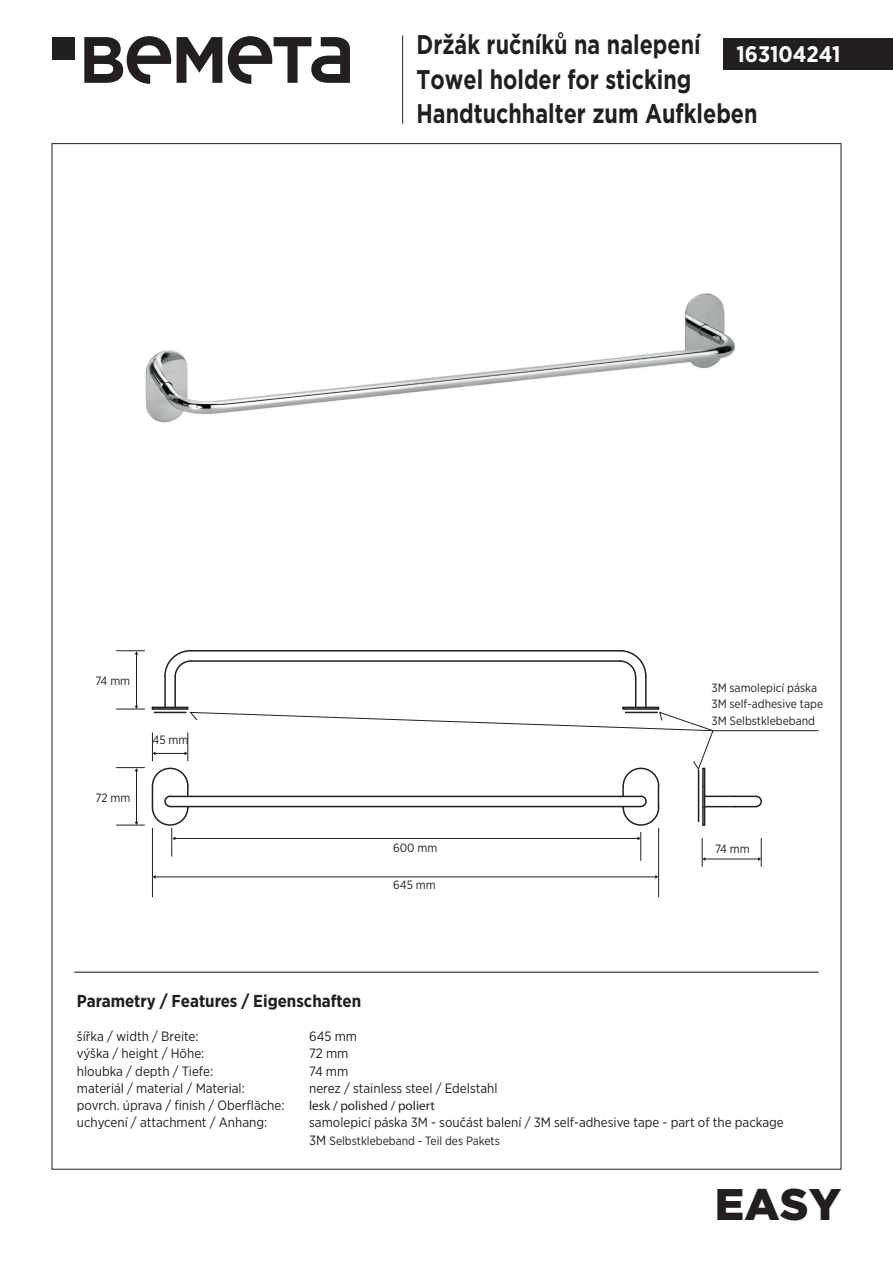
<style>
.page{position:relative;width:893px;height:1263px;background:#fff}
.page>*{position:absolute;margin:0;border:0;box-sizing:border-box;transform-origin:0 0}
.t1{font:900 44.25px "Gotham";color:#231f20}
.t2{font:700 27px/34.5px "Gotham";color:#231f20;scale:.8 1}
.t3{font:700 22.5px "Gotham Narrow";color:#fff}
.t4{font:700 17.25px "Gotham Narrow";color:#231f20}
.t5{font:13.5px "Gotham Narrow";color:#231f20}
.t6{font:13.2px "Myriad Pro";color:#231f20}
.t7{font:12px/16.5px "Gotham Narrow";color:#231f20}
.s1{font-size:13.5px}
</style>
<div class="page">
<img style="left:145px;top:293px;width:590px;height:130px">
<div style="left:724px;top:38px;width:169px;height:32px;background:#231f20"></div>
<hr style="left:402px;top:36px;width:1px;height:88px;background:#231f20">
<hr style="left:74px;top:972px;width:745px;height:1px;background:#231f20">
<hr style="left:152px;top:828px;width:1px;height:69px;background:#231f20">
<hr style="left:658px;top:828px;width:1px;height:69px;background:#231f20">
<hr style="left:155px;top:877px;width:501px;height:1px;background:#231f20">
<hr style="left:136px;top:654px;width:1px;height:52px;background:#231f20">
<svg style="left:116px;top:706px;width:29px;height:4px"></svg>
<svg style="left:116px;top:650px;width:29px;height:4px"></svg>
<hr style="left:136px;top:771px;width:1px;height:51px;background:#231f20">
<svg style="left:116px;top:822px;width:29px;height:4px"></svg>
<svg style="left:116px;top:767px;width:29px;height:4px"></svg>
<hr style="left:164px;top:676px;width:2px;height:31px;background:#231f20">
<hr style="left:174px;top:677px;width:2px;height:30px;background:#231f20">
<svg style="left:164px;top:650px;width:28px;height:28px"></svg>
<hr style="left:190px;top:650px;width:430px;height:1px;background:#231f20">
<hr style="left:191px;top:660px;width:429px;height:2px;background:#231f20">
<svg style="left:618px;top:650px;width:29px;height:28px"></svg>
<hr style="left:635px;top:677px;width:1px;height:30px;background:#231f20">
<hr style="left:645px;top:676px;width:2px;height:31px;background:#231f20">
<svg style="left:151px;top:706px;width:668px;height:161px"></svg>
<svg style="left:84px;top:36px;width:87px;height:48px"></svg>
<svg style="left:177px;top:37px;width:45px;height:46px"></svg>
<svg style="left:228px;top:36px;width:122px;height:48px"></svg>
<div style="left:52px;top:37px;width:23px;height:23px;background:#231f20"></div>
<h2 class="t2" style="left:416px;top:27px;width:428px">Držák ručníků na nalepení<br>Towel holder for sticking<br>Handtuchhalter zum Aufkleben</h2>
<h3 class="t3" style="left:736px;top:40px;width:106px">163104241</h3>
<p class="t7" style="left:95px;top:672px;width:36px">74 mm</p>
<p class="t7" style="left:95px;top:789px;width:36px">72 mm</p>
<p class="t7" style="left:152px;top:731px;width:37px">45 mm</p>
<p class="t7" style="left:393px;top:840px;width:46px">600 mm</p>
<p class="t7" style="left:393px;top:876px;width:44px">645 mm</p>
<p class="t7" style="left:711px;top:679px;width:113px">3M samolepicí páska<br>3M self-adhesive tape<br>3M Selbstklebeband</p>
<p class="t7" style="left:715px;top:840px;width:36px">74 mm</p>
<p class="t4" style="left:77px;top:990px;width:286px">Parametry / Features / Eigenschaften</p>
<p class="t5" style="left:77px;top:1028px;width:123px">šířka / width / Breite:</p>
<p class="t5" style="left:309px;top:1028px;width:50px">645 mm</p>
<p class="t5" style="left:77px;top:1045px;width:129px">výška / height / Höhe:</p>
<p class="t5" style="left:309px;top:1045px;width:41px">72 mm</p>
<p class="t5" style="left:77px;top:1062px;width:138px">hloubka / depth / Tiefe:</p>
<p class="t5" style="left:309px;top:1062px;width:41px">74 mm</p>
<p class="t5" style="left:77px;top:1080px;width:169px">materiál / material / Material:</p>
<p class="t5" style="left:309px;top:1080px;width:190px">nerez / stainless steel / Edelstahl</p>
<p class="t5" style="left:77px;top:1097px;width:209px">povrch. úprava / finish / Oberfläche:</p>
<p class="t6" style="left:309px;top:1097px;width:127px">lesk / polished / poliert</p>
<p class="t5" style="left:77px;top:1114px;width:192px">uchycení / attachment / Anhang:</p>
<p class="t5" style="left:309px;top:1114px;width:476px">samolepicí páska 3M - součást balení / 3M self-adhesive tape - part of the package</p>
<p class="t7" style="left:309px;top:1132px;width:192px"><span class="s1">3M</span> Selbstklebeband - Teil des Pakets</p>
<h1 class="t1" style="left:715px;top:1173px;width:128px">EASY</h1>
</div>
